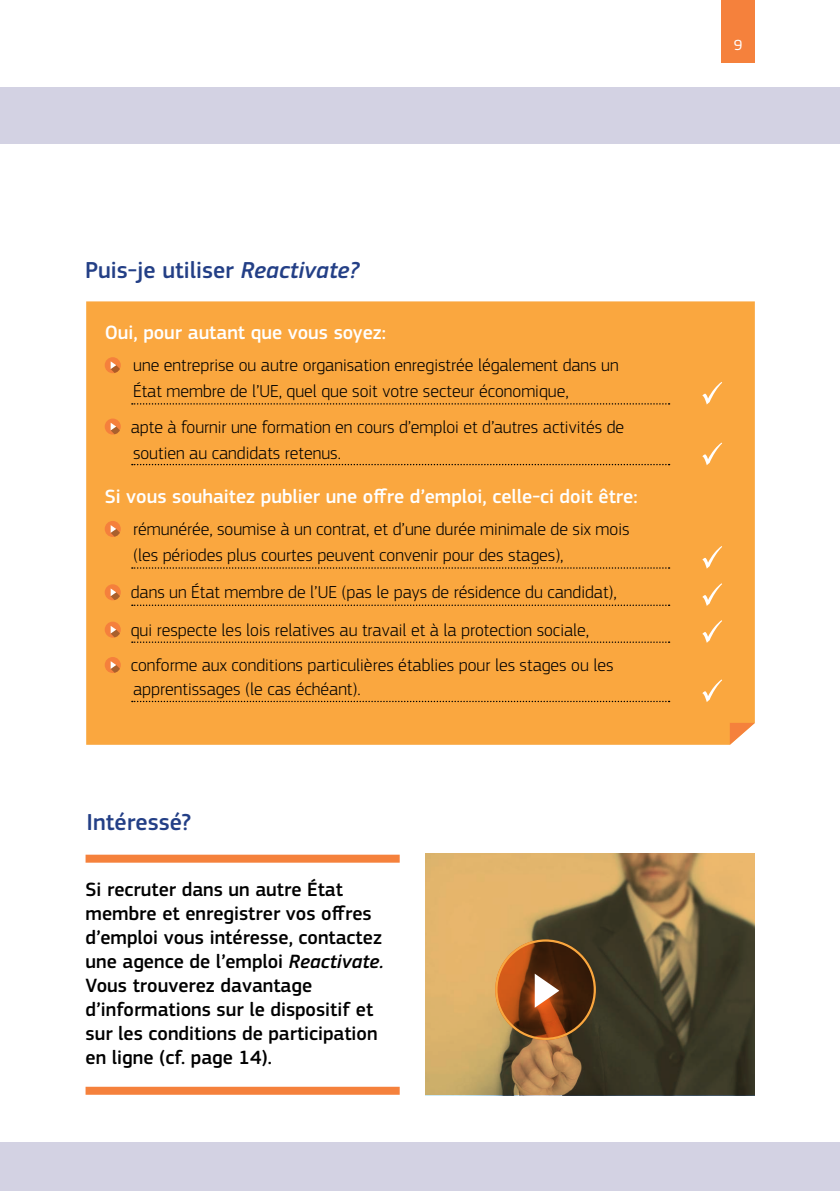
<style>
.page{position:relative;width:840px;height:1191px;background:#fff}
.page>*{position:absolute;margin:0;border:0;box-sizing:border-box;transform-origin:0 0}
.Secondary_Heading{font:500 24px "EC Square Sans Pro";color:#233f86}
.pullout_text{font:500 20px/24px "EC Square Sans Pro";color:#000}
.t1{font:500 20px "EC Square Sans Pro";color:#fff}
.t2{font:300 18px/26px "EC Square Sans Pro";color:#000}
.Folio{font:15.4px "EC Square Sans Pro";color:#fff}
.s1{font-style:italic}
</style>
<div class="page">
<div style="left:0;top:1142px;width:839px;height:49px;background:#d3d2e3"></div>
<div style="left:0;top:87px;width:839px;height:57px;background:#d3d2e3"></div>
<div style="left:720px;top:0;width:34px;height:63px;background:#f5813c"></div>
<div style="left:86px;top:301px;width:668px;height:444px;background:#faa73f"></div>
<div style="left:105px;top:357px;width:16px;height:16px;background:#f5813c;border-radius:50%"></div>
<svg style="left:111px;top:361px;width:10px;height:12px"></svg>
<svg style="left:105px;top:418px;width:16px;height:16px"></svg>
<svg style="left:111px;top:423px;width:10px;height:11px"></svg>
<div style="left:105px;top:521px;width:16px;height:16px;background:#f5803c;border-radius:50%"></div>
<svg style="left:111px;top:525px;width:10px;height:12px"></svg>
<svg style="left:105px;top:584px;width:16px;height:16px"></svg>
<svg style="left:111px;top:588px;width:10px;height:12px"></svg>
<svg style="left:105px;top:621px;width:16px;height:16px"></svg>
<svg style="left:111px;top:626px;width:10px;height:11px"></svg>
<div style="left:105px;top:657px;width:16px;height:16px;background:#f5803c;border-radius:50%"></div>
<svg style="left:111px;top:661px;width:10px;height:12px"></svg>
<svg style="left:132px;top:403px;width:537px;height:1px"></svg>
<svg style="left:702px;top:382px;width:19px;height:22px"></svg>
<svg style="left:132px;top:464px;width:537px;height:1px"></svg>
<svg style="left:702px;top:442px;width:19px;height:23px"></svg>
<svg style="left:132px;top:604px;width:537px;height:2px"></svg>
<svg style="left:702px;top:583px;width:19px;height:23px"></svg>
<svg style="left:132px;top:641px;width:537px;height:2px"></svg>
<svg style="left:702px;top:620px;width:19px;height:23px"></svg>
<svg style="left:132px;top:567px;width:537px;height:1px"></svg>
<svg style="left:702px;top:546px;width:19px;height:22px"></svg>
<svg style="left:132px;top:701px;width:537px;height:1px"></svg>
<svg style="left:702px;top:679px;width:19px;height:23px"></svg>
<svg style="left:729px;top:723px;width:25px;height:21px"></svg>
<svg style="left:425px;top:853px;width:329px;height:241px;background:#907649"></svg>
<svg style="left:496px;top:940px;width:98px;height:98px;background:#75360f"></svg>
<div style="left:495px;top:939px;width:100px;height:101px;border:2px solid #faa73f;border-radius:50%"></div>
<svg style="left:534px;top:973px;width:25px;height:34px"></svg>
<div style="left:85px;top:854px;width:314px;height:8px;background:#f5813c"></div>
<div style="left:85px;top:1086px;width:314px;height:8px;background:#f5813c"></div>
<h3 class="Secondary_Heading" style="left:85px;top:256px;width:275px">Puis-je utiliser <span class="s1">Reactivate?</span></h3>
<p class="t1" style="left:105px;top:321px;width:283px">Oui, pour autant que vous soyez:</p>
<p class="t2" style="left:133px;top:352px;width:487px">une entreprise ou autre organisation enregistrée légalement dans un<br>État membre de l’UE, quel que soit votre secteur économique,</p>
<p class="t2" style="left:131px;top:413px;width:494px">apte à fournir une formation en cours d’emploi et d’autres activités de soutien au candidats retenus.</p>
<p class="t1" style="left:105px;top:485px;width:534px">Si vous souhaitez publier une offre d’emploi, celle-ci doit être:</p>
<p class="t2" style="left:133px;top:516px;width:497px">rémunérée, soumise à un contrat, et d’une durée minimale de six mois (les périodes plus courtes peuvent convenir pour des stages),</p>
<p class="t2" style="left:131px;top:579px;width:487px">dans un État membre de l’UE (pas le pays de résidence du candidat),</p>
<p class="t2" style="left:131px;top:616px;width:459px">qui respecte les lois relatives au travail et à la protection sociale,</p>
<p class="t2" style="left:131px;top:653px;width:484px;line-height:24px">conforme aux conditions particulières établies pour les stages ou les apprentissages (le cas échéant).</p>
<h3 class="Secondary_Heading" style="left:86px;top:808px;width:106px">Intéressé?</h3>
<p class="pullout_text" style="left:85px;top:878px;width:299px">Si recruter dans un autre État membre et enregistrer vos offres d’emploi vous intéresse, contactez une agence de l’emploi <span class="s1">Reactivate.<br></span>Vous trouverez davantage d’informations sur le dispositif et sur les conditions de participation en ligne (cf. page 14).</p>
<p class="Folio" style="left:733px;top:36px;width:10px">9</p>
</div>
